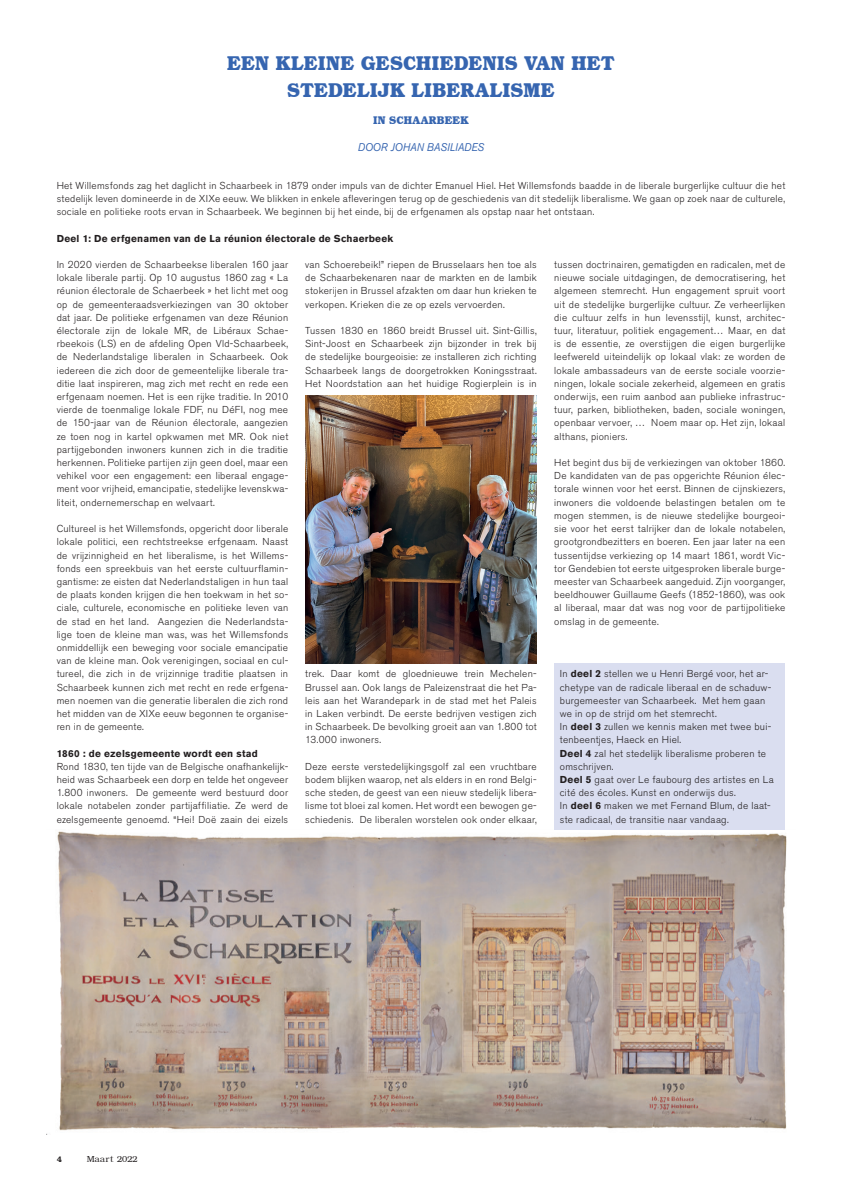
<style>
.page{position:relative;width:842px;height:1191px;background:#fff}
.page>*{position:absolute;margin:0;border:0;box-sizing:border-box;transform-origin:0 0}
.t1{font:700 20px/27px "Bookman Black S Si";letter-spacing:.005em;color:#3665b0;text-align:center;scale:.9 1}
.t2{font:italic 11.1px "Akzidenz Grotesk BE";letter-spacing:-.005em;color:#3665b0;scale:.9 1}
.t3{font:700 11.1px "Bookman Black S Si";letter-spacing:.015em;color:#3665b0;scale:.9 1}
.t4{font:300 10px/13.2px "Akzidenz Grotesk BE";letter-spacing:.025em;color:#231f20;text-align:justify}
.t5{font:700 10px "Akzidenz Grotesk BE";letter-spacing:.025em;color:#231f20}
.t6{font:300 8px "Bookman";letter-spacing:.01em;color:#231f20}
.t7{font:600 8px "Bookman";color:#282526}
.s1{font-weight:700}
</style>
<div class="page">
<img style="left:57px;top:831px;width:730px;height:300px">
<div style="left:554px;top:663px;width:231px;height:167px;background:#dadef0"></div>
<img style="left:305px;top:395px;width:231px;height:268px">
<p class="t1" style="left:227px;top:49px;width:432px">EEN KLEINE GESCHIEDENIS VAN HET<br>STEDELIJK LIBERALISME</p>
<p class="t3" style="left:373px;top:113px;width:108px">IN SCHAARBEEK</p>
<p class="t2" style="left:358px;top:141px;width:142px">DOOR JOHAN BASILIADES</p>
<p class="t4" style="left:57px;top:179px;width:730px">Het Willemsfonds zag het daglicht in Schaarbeek in 1879 onder impuls van de dichter Emanuel Hiel. Het Willemsfonds baadde in de liberale burgerlijke cultuur die het stedelijk leven domineerde in de XIXe eeuw. We blikken in enkele afleveringen terug op de geschiedenis van dit stedelijk liberalisme. We gaan op zoek naar de culturele, sociale en politieke roots ervan in Schaarbeek. We beginnen bij het einde, bij de erfgenamen als opstap naar het ontstaan.</p>
<p class="t5" style="left:57px;top:232px;width:338px">Deel 1: De erfgenamen van de La réunion électorale de Schaerbeek</p>
<p class="t4" style="left:57px;top:258px;width:233px">In 2020 vierden de Schaarbeekse liberalen 160 jaar lokale liberale partij. Op 10 augustus 1860 zag « La réunion électorale de Schaerbeek » het licht met oog op de gemeenteraadsverkiezingen van 30 oktober dat jaar. De politieke erfgenamen van deze Réunion électorale zijn de lokale MR, de Libéraux Schae&shy;rbeekois (LS) en de afdeling Open Vld-Schaarbeek, de Nederlandstalige liberalen in Schaarbeek. Ook iedereen die zich door de gemeentelijke liberale tra&shy;ditie laat inspireren, mag zich met recht en rede een erfgenaam noemen. Het is een rijke traditie. In 2010 vierde de toenmalige lokale FDF, nu DéFI, nog mee de 150-jaar van de Réunion électorale, aangezien ze toen nog in kartel opkwamen met MR. Ook niet partijgebonden inwoners kunnen zich in die traditie herkennen. Politieke partijen zijn geen doel, maar een vehikel voor een engagement: een liberaal engage&shy;ment voor vrijheid, emancipatie, stedelijke levenskwa&shy;liteit, ondernemerschap en welvaart.</p>
<p class="t4" style="left:57px;top:522px;width:233px">Cultureel is het Willemsfonds, opgericht door liberale lokale politici, een rechtstreekse erfgenaam. Naast de vrijzinnigheid en het liberalisme, is het Willems&shy;fonds een spreekbuis van het eerste cultuurflamin&shy;gantisme: ze eisten dat Nederlandstaligen in hun taal de plaats konden krijgen die hen toekwam in het so&shy;ciale, culturele, economische en politieke leven van de stad en het land. Aangezien die Nederlandsta&shy;lige toen de kleine man was, was het Willemsfonds onmiddellijk een beweging voor sociale emancipatie van de kleine man. Ook verenigingen, sociaal en cul&shy;tureel, die zich in de vrijzinnige traditie plaatsen in Schaarbeek kunnen zich met recht en rede erfgena&shy;men noemen van die generatie liberalen die zich rond het midden van de XIXe eeuw begonnen te organise&shy;ren in de gemeente.</p>
<p class="t4" style="left:57px;top:746px;width:233px;text-align:left"><span class="s1">1860 : de ezelsgemeente wordt een stad<br></span>Rond 1830, ten tijde van de Belgische onafhankelijk&shy;heid was Schaarbeek een dorp en telde het ongeveer 1.800 inwoners. De gemeente werd bestuurd door lokale notabelen zonder partijaffiliatie. Ze werd de ezelsgemeente genoemd. “Hei! Doë zaain dei eizels</p>
<p class="t4" style="left:305px;top:258px;width:233px">van Schoerebeik!” riepen de Brusselaars hen toe als de Schaarbekenaren naar de markten en de lambik stokerijen in Brussel afzakten om daar hun krieken te verkopen. Krieken die ze op ezels vervoerden.</p>
<p class="t4" style="left:305px;top:324px;width:233px">Tussen 1830 en 1860 breidt Brussel uit. Sint-Gillis, Sint-Joost en Schaarbeek zijn bijzonder in trek bij de stedelijke bourgeoisie: ze installeren zich richting Schaarbeek langs de doorgetrokken Koningsstraat.<br>Het Noordstation aan het huidige Rogierplein is in</p>
<p class="t4" style="left:554px;top:258px;width:233px">tussen doctrinairen, gematigden en radicalen, met de nieuwe sociale uitdagingen, de democratisering, het algemeen stemrecht. Hun engagement spruit voort uit de stedelijke burgerlijke cultuur. Ze verheerlijken die cultuur zelfs in hun levensstijl, kunst, architec&shy;tuur, literatuur, politiek engagement… Maar, en dat is de essentie, ze overstijgen die eigen burgerlijke leefwereld uiteindelijk op lokaal vlak: ze worden de lokale ambassadeurs van de eerste sociale voorzie&shy;ningen, lokale sociale zekerheid, algemeen en gratis onderwijs, een ruim aanbod aan publieke infrastruc&shy;tuur, parken, bibliotheken, baden, sociale woningen, openbaar vervoer, … Noem maar op. Het zijn, lokaal althans, pioniers.</p>
<p class="t4" style="left:554px;top:456px;width:233px">Het begint dus bij de verkiezingen van oktober 1860.<br>De kandidaten van de pas opgerichte Réunion élec&shy;torale winnen voor het eerst. Binnen de cijnskiezers, inwoners die voldoende belastingen betalen om te mogen stemmen, is de nieuwe stedelijke bourgeoi&shy;sie voor het eerst talrijker dan de lokale notabelen, grootgrondbezitters en boeren. Een jaar later na een tussentijdse verkiezing op 14 maart 1861, wordt Vic&shy;tor Gendebien tot eerste uitgesproken liberale burge&shy;meester van Schaarbeek aangeduid. Zijn voorganger, beeldhouwer Guillaume Geefs (1852-1860), was ook al liberaal, maar dat was nog voor de partijpolitieke omslag in de gemeente.</p>
<p class="t4" style="left:305px;top:667px;width:233px">trek. Daar komt de gloednieuwe trein Mechelen-Brussel aan. Ook langs de Paleizenstraat die het Pa&shy;leis aan het Warandepark in de stad met het Paleis in Laken verbindt. De eerste bedrijven vestigen zich in Schaarbeek. De bevolking groeit aan van 1.800 tot 13.000 inwoners.</p>
<p class="t4" style="left:305px;top:760px;width:233px">Deze eerste verstedelijkingsgolf zal een vruchtbare bodem blijken waarop, net als elders in en rond Belgi&shy;sche steden, de geest van een nieuw stedelijk libera&shy;lisme tot bloei zal komen. Het wordt een bewogen ge&shy;schiedenis. De liberalen worstelen ook onder elkaar,</p>
<p class="t4" style="left:560px;top:667px;width:215px;text-align:left">In <span class="s1">deel 2</span> stellen we u Henri Bergé voor, het ar&shy;chetype van de radicale liberaal en de schaduw&shy;burgemeester van Schaarbeek. Met hem gaan we in op de strijd om het stemrecht.<br>In <span class="s1">deel 3</span> zullen we kennis maken met twee bui&shy;tenbeentjes, Haeck en Hiel.<br><span class="s1">Deel 4</span> zal het stedelijk liberalisme proberen te omschrijven.<br><span class="s1">Deel 5</span> gaat over Le faubourg des artistes en La cité des écoles. Kunst en onderwijs dus.<br>In <span class="s1">deel 6</span> maken we met Fernand Blum, de laat&shy;ste radicaal, de transitie naar vandaag.</p>
<p class="t7" style="left:57px;top:1154px;width:7px">4</p>
<p class="t6" style="left:87px;top:1154px;width:52px">Maart 2022</p>
</div>
